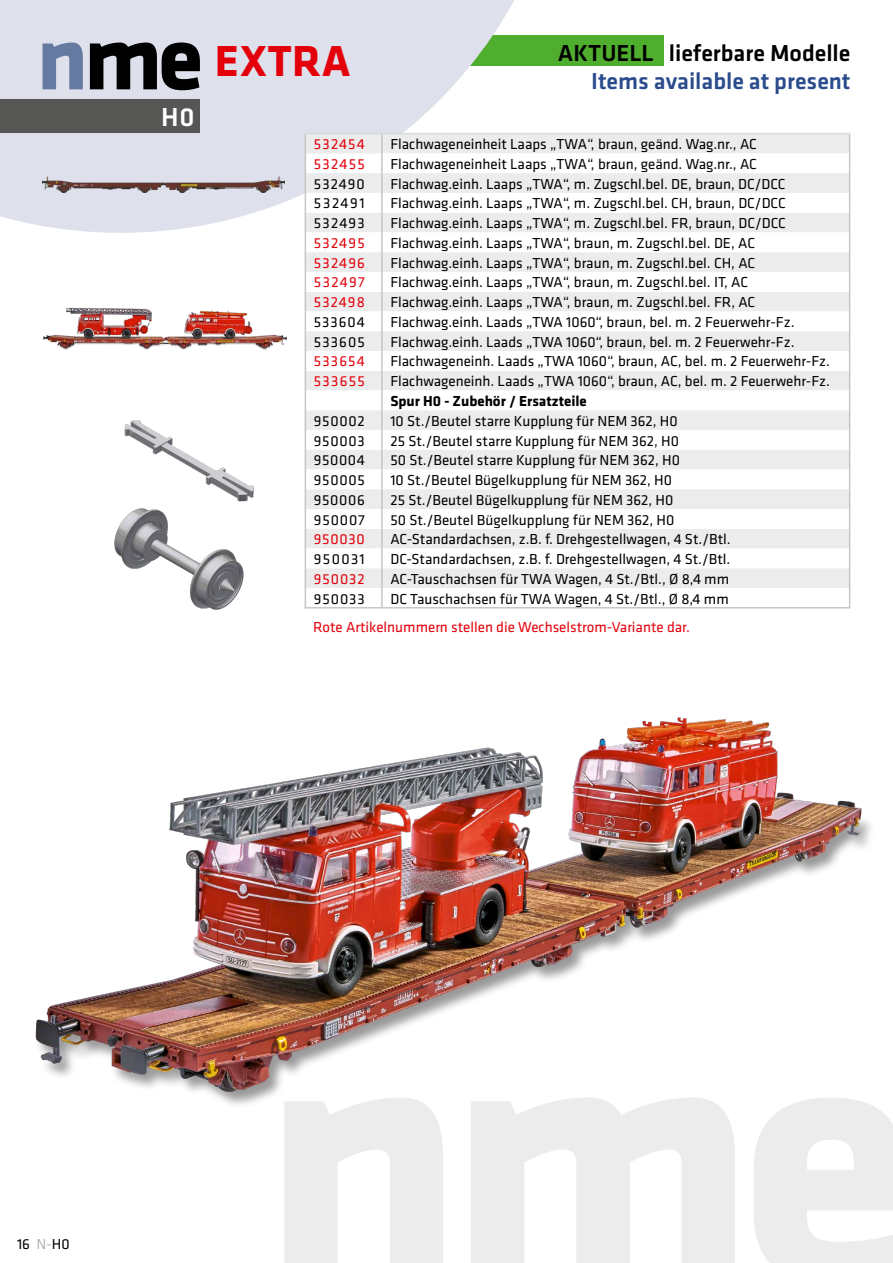
<style>
.page{position:relative;width:893px;height:1263px;background:#fff}
.page>*{position:absolute;margin:0;border:0;box-sizing:border-box;transform-origin:0 0}
.t1{font:700 45px "Klavika";letter-spacing:.015em;color:#e3000b}
.t2{font:500 27px "Klavika";color:#fff}
.t3{font:500 24px "Klavika";color:#000}
.t4{font:500 24px "Klavika";color:#2a4b8c}
.t5{font:15px "Klavika";color:#000}
.t6{font:15px "Klavika";letter-spacing:.05em;color:#e3000b}
.t7{font:15px "Klavika";color:#e3000b}
.t8{font:700 15px "Klavika";color:#000}
.s1{color:#b1b2b3}
</style>
<div class="page">
<div style="left:385px;top:36px;width:278px;height:30px;background:#50ae2f"></div>
<svg style="left:0;top:0;width:570px;height:233px;fill:#dee0eb"></svg>
<svg style="left:43px;top:43px;width:40px;height:46px;background:#8394b4"></svg>
<svg style="left:90px;top:43px;width:110px;height:47px;background:#46474a"></svg>
<svg style="left:284px;top:1118px;width:159px;height:145px"></svg>
<svg style="left:471px;top:1118px;width:264px;height:145px"></svg>
<svg style="left:754px;top:1114px;width:139px;height:149px"></svg>
<img style="left:35px;top:717px;width:849px;height:401px">
<div style="left:306px;top:134px;width:543px;height:19px;background:#ececec"></div>
<svg style="left:306px;top:153px;width:543px;height:435px"></svg>
<hr style="left:305px;top:133px;width:77px;height:1px;background:#d9dada">
<hr style="left:382px;top:133px;width:468px;height:1px;background:#d9dada">
<svg style="left:381px;top:134px;width:2px;height:19px"></svg>
<hr style="left:381px;top:153px;width:2px;height:20px;background:#c5c6c6">
<hr style="left:381px;top:173px;width:2px;height:20px;background:#c5c6c6">
<hr style="left:381px;top:193px;width:2px;height:20px;background:#c5c6c6">
<svg style="left:381px;top:213px;width:2px;height:19px"></svg>
<hr style="left:381px;top:232px;width:2px;height:20px;background:#c5c6c6">
<hr style="left:381px;top:252px;width:2px;height:20px;background:#c5c6c6">
<hr style="left:381px;top:272px;width:2px;height:20px;background:#c5c6c6">
<svg style="left:381px;top:292px;width:2px;height:19px"></svg>
<hr style="left:381px;top:311px;width:2px;height:20px;background:#c5c6c6">
<hr style="left:381px;top:331px;width:2px;height:20px;background:#c5c6c6">
<hr style="left:381px;top:351px;width:2px;height:20px;background:#c5c6c6">
<svg style="left:381px;top:371px;width:2px;height:19px"></svg>
<hr style="left:381px;top:390px;width:2px;height:20px;background:#c5c6c6">
<hr style="left:381px;top:410px;width:2px;height:20px;background:#c5c6c6">
<hr style="left:381px;top:430px;width:2px;height:20px;background:#c5c6c6">
<svg style="left:381px;top:450px;width:2px;height:19px"></svg>
<hr style="left:381px;top:469px;width:2px;height:20px;background:#c5c6c6">
<hr style="left:381px;top:489px;width:2px;height:20px;background:#c5c6c6">
<hr style="left:381px;top:509px;width:2px;height:20px;background:#c5c6c6">
<svg style="left:381px;top:529px;width:2px;height:19px"></svg>
<hr style="left:381px;top:548px;width:2px;height:20px;background:#c5c6c6">
<hr style="left:381px;top:568px;width:2px;height:20px;background:#c5c6c6">
<svg style="left:305px;top:134px;width:1px;height:473px"></svg>
<svg style="left:381px;top:588px;width:2px;height:19px"></svg>
<svg style="left:849px;top:134px;width:1px;height:473px"></svg>
<hr style="left:305px;top:607px;width:77px;height:1px;background:#c5c6c6">
<hr style="left:382px;top:607px;width:468px;height:1px;background:#c5c6c6">
<div style="left:0;top:100px;width:200px;height:33px;background:#565655"></div>
<img style="left:43px;top:177px;width:242px;height:15px">
<img style="left:43px;top:307px;width:244px;height:43px">
<img style="left:73px;top:338px;width:253px;height:254px">
<img style="left:105px;top:493px;width:179px;height:117px">
<h2 class="t2" style="left:161px;top:102px;width:35px">H0</h2>
<h1 class="t1" style="left:215px;top:37px;width:137px">EXTRA</h1>
<h3 class="t3" style="left:558px;top:39px;width:294px">AKTUELL lieferbare Modelle</h3>
<h3 class="t4" style="left:591px;top:68px;width:261px">Items available at present</h3>
<p class="t6" style="left:314px;top:136px;width:53px">532454</p>
<p class="t5" style="left:390px;top:136px;width:368px">Flachwageneinheit Laaps „TWA“, braun, geänd. Wag.nr., AC</p>
<p class="t6" style="left:314px;top:156px;width:53px">532455</p>
<p class="t5" style="left:390px;top:156px;width:368px">Flachwageneinheit Laaps „TWA“, braun, geänd. Wag.nr., AC</p>
<p class="t5" style="left:314px;top:175px;width:53px">532490</p>
<p class="t5" style="left:390px;top:175px;width:397px">Flachwag.einh. Laaps „TWA“, m. Zugschl.bel. DE, braun, DC/DCC</p>
<p class="t5" style="left:314px;top:195px;width:53px">532491</p>
<p class="t5" style="left:390px;top:195px;width:397px">Flachwag.einh. Laaps „TWA“, m. Zugschl.bel. CH, braun, DC/DCC</p>
<p class="t5" style="left:314px;top:215px;width:53px">532493</p>
<p class="t5" style="left:390px;top:215px;width:397px">Flachwag.einh. Laaps „TWA“, m. Zugschl.bel. FR, braun, DC/DCC</p>
<p class="t6" style="left:314px;top:235px;width:53px">532495</p>
<p class="t5" style="left:390px;top:235px;width:366px">Flachwag.einh. Laaps „TWA“, braun, m. Zugschl.bel. DE, AC</p>
<p class="t6" style="left:314px;top:255px;width:53px">532496</p>
<p class="t5" style="left:390px;top:255px;width:366px">Flachwag.einh. Laaps „TWA“, braun, m. Zugschl.bel. CH, AC</p>
<p class="t6" style="left:314px;top:274px;width:53px">532497</p>
<p class="t5" style="left:390px;top:274px;width:359px">Flachwag.einh. Laaps „TWA“, braun, m. Zugschl.bel. IT, AC</p>
<p class="t6" style="left:314px;top:294px;width:53px">532498</p>
<p class="t5" style="left:390px;top:294px;width:366px">Flachwag.einh. Laaps „TWA“, braun, m. Zugschl.bel. FR, AC</p>
<p class="t5" style="left:314px;top:314px;width:53px">533604</p>
<p class="t5" style="left:390px;top:314px;width:406px">Flachwag.einh. Laads „TWA 1060“, braun, bel. m. 2 Feuerwehr-Fz.</p>
<p class="t5" style="left:314px;top:334px;width:52px">533605</p>
<p class="t5" style="left:390px;top:334px;width:406px">Flachwag.einh. Laads „TWA 1060“, braun, bel. m. 2 Feuerwehr-Fz.</p>
<p class="t6" style="left:314px;top:353px;width:53px">533654</p>
<p class="t5" style="left:390px;top:353px;width:441px">Flachwageneinh. Laads „TWA 1060“, braun, AC, bel. m. 2 Feuerwehr-Fz.</p>
<p class="t6" style="left:314px;top:373px;width:53px">533655</p>
<p class="t5" style="left:390px;top:373px;width:441px">Flachwageneinh. Laads „TWA 1060“, braun, AC, bel. m. 2 Feuerwehr-Fz.</p>
<p class="t8" style="left:390px;top:393px;width:198px">Spur H0 - Zubehör / Ersatzteile</p>
<p class="t5" style="left:314px;top:413px;width:53px">950002</p>
<p class="t5" style="left:390px;top:413px;width:289px">10 St./Beutel starre Kupplung für NEM 362, H0</p>
<p class="t5" style="left:314px;top:432px;width:53px">950003</p>
<p class="t5" style="left:390px;top:432px;width:290px">25 St./Beutel starre Kupplung für NEM 362, H0</p>
<p class="t5" style="left:314px;top:452px;width:53px">950004</p>
<p class="t5" style="left:390px;top:452px;width:291px">50 St./Beutel starre Kupplung für NEM 362, H0</p>
<p class="t5" style="left:314px;top:472px;width:53px">950005</p>
<p class="t5" style="left:390px;top:472px;width:283px">10 St./Beutel Bügelkupplung für NEM 362, H0</p>
<p class="t5" style="left:314px;top:492px;width:53px">950006</p>
<p class="t5" style="left:390px;top:492px;width:284px">25 St./Beutel Bügelkupplung für NEM 362, H0</p>
<p class="t5" style="left:314px;top:511px;width:53px">950007</p>
<p class="t5" style="left:390px;top:511px;width:285px">50 St./Beutel Bügelkupplung für NEM 362, H0</p>
<p class="t6" style="left:314px;top:531px;width:53px">950030</p>
<p class="t5" style="left:390px;top:531px;width:342px">AC-Standardachsen, z.B. f. Drehgestellwagen, 4 St./Btl.</p>
<p class="t5" style="left:314px;top:551px;width:53px">950031</p>
<p class="t5" style="left:390px;top:551px;width:342px">DC-Standardachsen, z.B. f. Drehgestellwagen, 4 St./Btl.</p>
<p class="t6" style="left:314px;top:571px;width:53px">950032</p>
<p class="t5" style="left:390px;top:571px;width:340px">AC-Tauschachsen für TWA Wagen, 4 St./Btl., Ø 8,4 mm</p>
<p class="t5" style="left:314px;top:590px;width:53px">950033</p>
<p class="t5" style="left:390px;top:590px;width:340px">DC Tauschachsen für TWA Wagen, 4 St./Btl., Ø 8,4 mm</p>
<p class="t7" style="left:313px;top:619px;width:378px">Rote Artikelnummern stellen die Wechselstrom-Variante dar.</p>
<p class="t5" style="left:17px;top:1235px;width:54px">16 <span class="s1">N-</span>H0</p>
</div>
